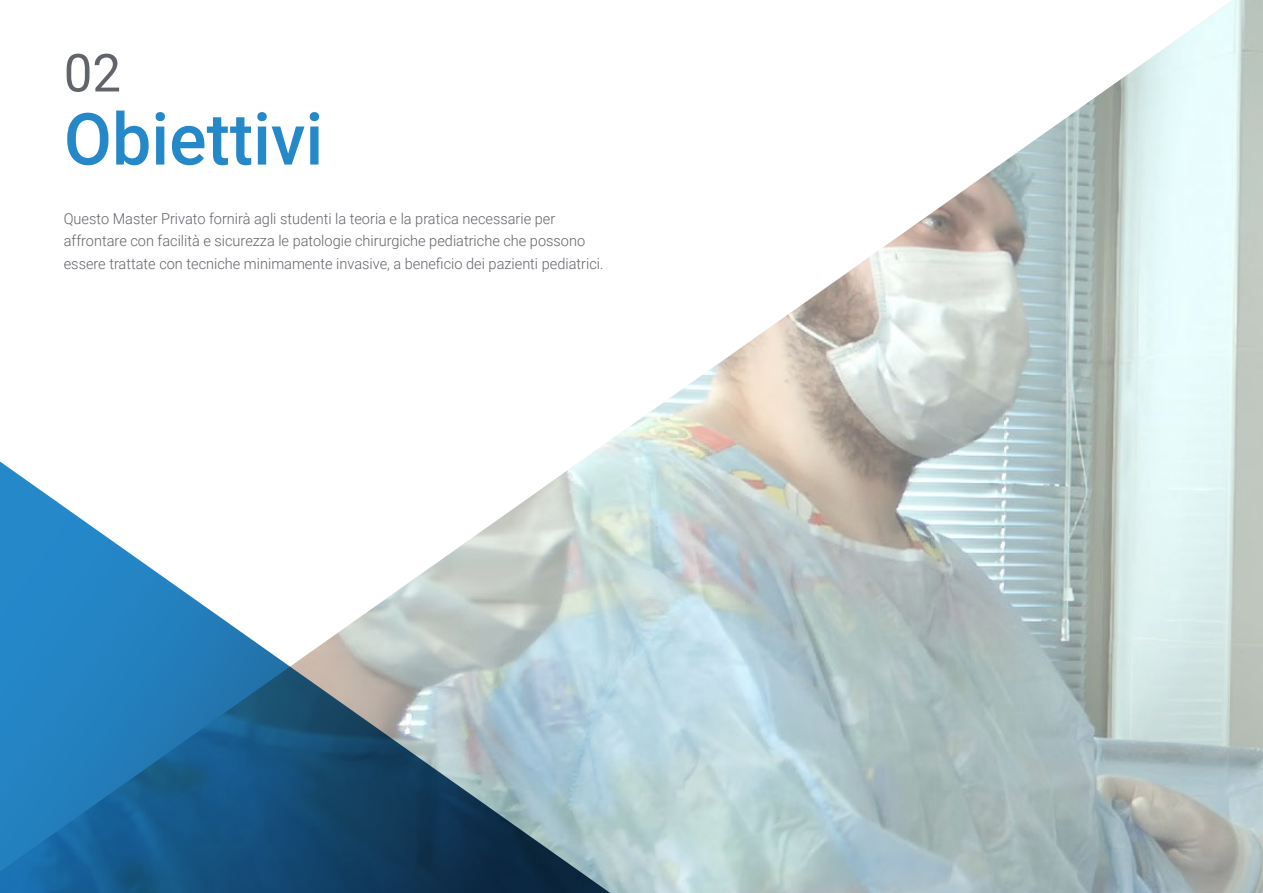
<style>
.page{position:relative;width:1263px;height:893px;background:#fff}
.page>*{position:absolute;margin:0;border:0;box-sizing:border-box;transform-origin:0 0}
.t1{font:500 72px "Roboto";color:#2488c9}
.t2{font:52.5px "Roboto";color:#61646a}
.t3{font:300 15px/22.5px "Roboto";color:#61646a}
</style>
<div class="page">
<img style="left:603px;top:0;width:660px;height:893px">
<svg style="left:0;top:446px;width:640px;height:447px"></svg>
<h2 class="t2" style="left:64px;top:36px;width:59px">02</h2>
<h1 class="t1" style="left:64px;top:89px;width:261px">Obiettivi</h1>
<p class="t3" style="left:64px;top:207px;width:541px">Questo Master Privato fornirà agli studenti la teoria e la pratica necessarie per affrontare con facilità e sicurezza le patologie chirurgiche pediatriche che possono essere trattate con tecniche minimamente invasive, a beneficio dei pazienti pediatrici.</p>
</div>
